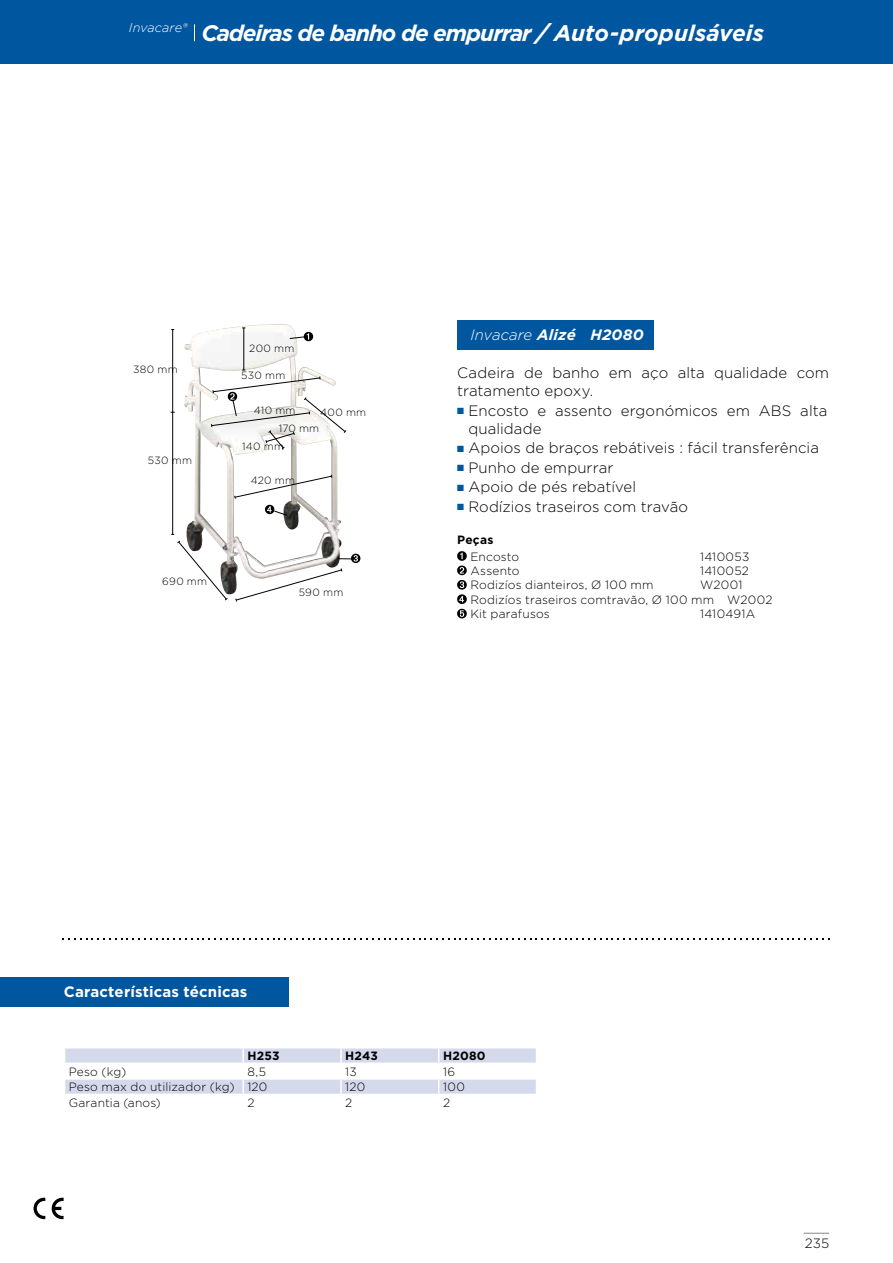
<style>
.page{position:relative;width:893px;height:1263px;background:#fff}
.page>*{position:absolute;margin:0;border:0;box-sizing:border-box;transform-origin:0 0}
.t1{font:italic 700 22.5px "Gotham";letter-spacing:-.045em;color:#fff}
.t2{font:300 15px/18px "Gotham";letter-spacing:.005em;color:#000}
.t3{font:700 15px "Gotham";letter-spacing:.01em;color:#fff}
.t4{font:italic 700 15px "Gotham";letter-spacing:.01em;color:#fff}
.t5{font:300 13.5px "Gotham";color:#000}
.t6{font:300 12px/14.4px "Gotham";letter-spacing:.01em;color:#000}
.t7{font:700 12px "Gotham";letter-spacing:.02em;color:#000}
.t8{font:300 10.5px "Gotham";letter-spacing:.025em;color:#000}
.s1{font-weight:300}
.s2{color:#00569f}
</style>
<div class="page">
<div style="left:0;top:0;width:893px;height:64px;background:#00569f"></div>
<div style="left:0;top:977px;width:288px;height:29px;background:#00569f"></div>
<svg style="left:65px;top:1048px;width:471px;height:46px"></svg>
<svg style="left:62px;top:938px;width:767px;height:2px"></svg>
<svg style="left:52px;top:1198px;width:12px;height:21px"></svg>
<svg style="left:34px;top:1198px;width:11px;height:21px"></svg>
<svg style="left:194px;top:24px;width:1px;height:17px"></svg>
<svg style="left:804px;top:1233px;width:25px;height:1px"></svg>
<svg style="left:457px;top:551px;width:10px;height:67px"></svg>
<div style="left:457px;top:320px;width:197px;height:30px;background:#00569f"></div>
<img style="left:184px;top:325px;width:158px;height:270px">
<hr style="left:172px;top:329px;width:1px;height:205px;background:#000">
<svg style="left:171px;top:534px;width:57px;height:67px"></svg>
<svg style="left:235px;top:554px;width:125px;height:48px"></svg>
<svg style="left:289px;top:332px;width:24px;height:9px"></svg>
<svg style="left:265px;top:505px;width:23px;height:11px"></svg>
<hr style="left:243px;top:328px;width:1px;height:42px;background:#000">
<svg style="left:211px;top:370px;width:136px;height:80px"></svg>
<svg style="left:234px;top:474px;width:99px;height:25px"></svg>
<h1 class="t1" style="left:129px;top:18px;width:636px"><sup>Invacare®</sup> Cadeiras de banho de empurrar / Auto-propulsáveis</h1>
<p class="t8" style="left:133px;top:362px;width:46px">380 mm</p>
<p class="t8" style="left:148px;top:454px;width:46px">530 mm</p>
<p class="t8" style="left:249px;top:341px;width:47px">200 mm</p>
<p class="t8" style="left:241px;top:369px;width:46px">530 mm</p>
<p class="t8" style="left:254px;top:404px;width:43px">410 mm</p>
<p class="t8" style="left:279px;top:422px;width:42px">170 mm</p>
<p class="t8" style="left:242px;top:440px;width:43px">140 mm</p>
<p class="t8" style="left:320px;top:405px;width:48px">400 mm</p>
<p class="t8" style="left:251px;top:474px;width:46px">420 mm</p>
<p class="t8" style="left:162px;top:575px;width:46px">690 mm</p>
<p class="t8" style="left:299px;top:586px;width:46px">590 mm</p>
<p class="t4" style="left:471px;top:325px;width:175px"><span class="s1">Invacare</span> Alizé H2080</p>
<p class="t2" style="left:457px;top:363px;width:374px">Cadeira de banho em aço alta qualidade com tratamento epoxy.</p>
<p class="t2" style="left:468px;top:401px;width:360px;text-indent:-11px"><span class="s2">■</span> Encosto e assento ergonómicos em ABS alta qualidade</p>
<p class="t2" style="left:457px;top:438px;width:363px"><span class="s2">■</span> Apoios de braços rebátiveis : fácil transferência</p>
<p class="t2" style="left:457px;top:458px;width:158px"><span class="s2">■</span> Punho de empurrar</p>
<p class="t2" style="left:457px;top:477px;width:181px"><span class="s2">■</span> Apoio de pés rebatível</p>
<p class="t2" style="left:457px;top:497px;width:233px"><span class="s2">■</span> Rodízios traseiros com travão</p>
<p class="t7" style="left:457px;top:532px;width:38px">Peças</p>
<p class="t6" style="left:470px;top:549px;width:50px">Encosto</p>
<p class="t6" style="left:700px;top:549px;width:51px">1410053</p>
<p class="t6" style="left:470px;top:563px;width:51px">Assento</p>
<p class="t6" style="left:700px;top:563px;width:50px">1410052</p>
<p class="t6" style="left:470px;top:578px;width:185px">Rodizíos dianteiros, Ø 100 mm</p>
<p class="t6" style="left:470px;top:578px;width:304px;text-indent:230px">W2001<br>Rodizíos traseiros comtravão, Ø 100 mm W2002<br>Kit parafusos</p>
<p class="t6" style="left:700px;top:606px;width:57px">1410491A</p>
<p class="t3" style="left:64px;top:982px;width:185px">Características técnicas</p>
<p class="t7" style="left:247px;top:1048px;width:34px">H253</p>
<p class="t7" style="left:345px;top:1048px;width:34px">H243</p>
<p class="t7" style="left:443px;top:1048px;width:44px">H2080</p>
<p class="t6" style="left:69px;top:1064px;width:59px">Peso (kg)</p>
<p class="t6" style="left:247px;top:1064px;width:20px">8,5</p>
<p class="t6" style="left:345px;top:1064px;width:13px">13</p>
<p class="t6" style="left:443px;top:1064px;width:14px">16</p>
<p class="t6" style="left:69px;top:1080px;width:200px">Peso max do utilizador (kg) 120</p>
<p class="t6" style="left:345px;top:1080px;width:22px">120</p>
<p class="t6" style="left:443px;top:1080px;width:23px">100</p>
<p class="t6" style="left:69px;top:1095px;width:93px">Garantia (anos)</p>
<p class="t6" style="left:247px;top:1095px;width:9px">2</p>
<p class="t6" style="left:345px;top:1095px;width:9px">2</p>
<p class="t6" style="left:443px;top:1095px;width:9px">2</p>
<p class="t5" style="left:805px;top:1234px;width:26px">235</p>
</div>
